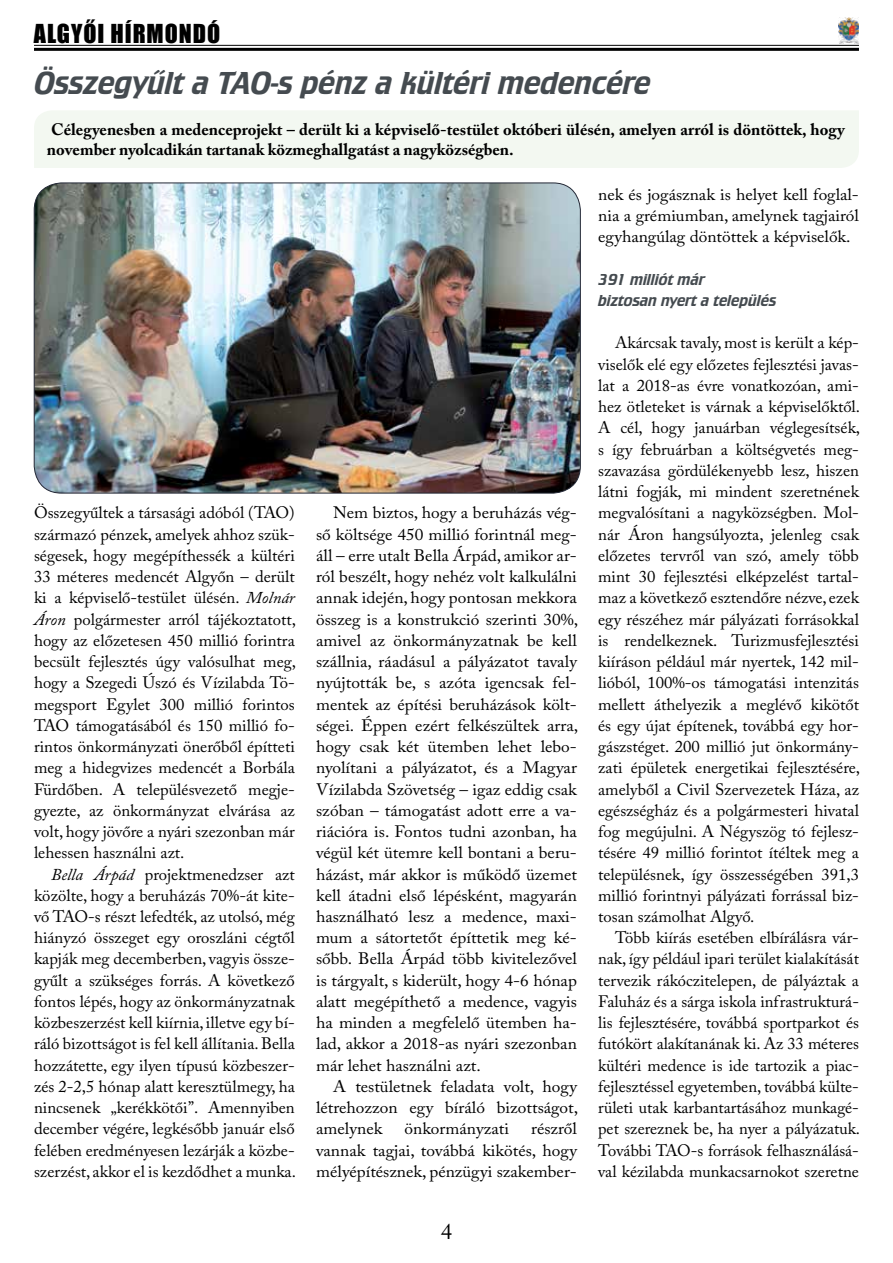
<style>
.page{position:relative;width:893px;height:1263px;background:#fff}
.page>*{position:absolute;margin:0;border:0;box-sizing:border-box;transform-origin:0 0}
.t1{font:33px "Crillee TOT";color:#454b50}
.t2{font:24px "Impact";letter-spacing:.04em;color:#000}
.t3{font:22.5px "Adobe Caslon Pro";color:#000}
.t4{font:16.5px/21.3px "Adobe Caslon Pro";color:#000;text-align:justify}
.t5{font:16.5px/21.3px "Adobe Caslon Pro";color:#000;text-align:justify;scale:1.05 1}
.t6{font:700 16.5px/19.8px "Adobe Caslon Pro";color:#000}
.t7{font:16.5px/21.3px "Crillee TOT";color:#454b50}
.s1{font-style:italic}
</style>
<div class="page">
<hr style="left:34px;top:45px;width:825px;height:1px;background:#000">
<hr style="left:34px;top:48px;width:825px;height:3px;background:#000">
<img style="left:838px;top:17px;width:21px;height:26px">
<div style="left:34px;top:111px;width:825px;height:57px;background:#f3f8f1"></div>
<img style="left:34px;top:183px;width:546px;height:310px">
<h2 class="t2" style="left:34px;top:15px;width:188px">ALGYŐI HÍRMONDÓ</h2>
<h1 class="t1" style="left:34px;top:65px;width:618px">Összegyűlt a TAO-s pénz a kültéri medencére</h1>
<p class="t6" style="left:47px;top:120px;width:799px">Célegyenesben a medenceprojekt – derült ki a képviselő-testület októberi ülésén, amelyen arról is döntöttek, hogy november nyolcadikán tartanak közmeghallgatást a nagyközségben.</p>
<p class="t4" style="left:34px;top:502px;width:263px">Összegyűltek a társasági adóból (TAO) származó pénzek, amelyek ahhoz szük&shy;ségesek, hogy megépíthessék a kültéri 33 méteres medencét Algyőn – derült ki a képviselő-testület ülésén. <span class="s1">Molnár Áron</span> polgármester arról tájékoztatott, hogy az előzetesen 450 millió forintra becsült fejlesztés úgy valósulhat meg, hogy a Szegedi Úszó és Vízilabda Tö&shy;megsport Egylet 300 millió forintos TAO támogatásából és 150 millió fo&shy;rintos önkormányzati önerőből építteti meg a hidegvizes medencét a Borbála Fürdőben. A településvezető megje&shy;gyezte, az önkormányzat elvárása az volt, hogy jövőre a nyári szezonban már lehessen használni azt.</p>
<p class="t4" style="left:34px;top:863px;width:263px;text-indent:17px"><span class="s1">Bella Árpád</span> projektmenedzser azt közölte, hogy a beruházás 70%-át kite&shy;vő TAO-s részt lefedték, az utolsó, még hiányzó összeget egy oroszláni cégtől kapják meg decemberben, vagyis össze&shy;gyűlt a szükséges forrás. A következő fontos lépés, hogy az önkormányzatnak közbeszerzést kell kiírnia, illetve egy bí&shy;ráló bizottságot is fel kell állítania. Bella hozzátette, egy ilyen típusú közbeszer&shy;zés 2-2,5 hónap alatt keresztülmegy, ha nincsenek „kerékkötői”. Amennyiben december végére, legkésőbb január első felében eredményesen lezárják a közbe&shy;szerzést, akkor el is kezdődhet a munka.</p>
<p class="t5" style="left:316px;top:502px;width:251px;text-indent:17px">Nem biztos, hogy a beruházás vég&shy;ső költsége 450 millió forintnál meg&shy;áll – erre utalt Bella Árpád, amikor ar&shy;ról beszélt, hogy nehéz volt kalkulálni annak idején, hogy pontosan mekkora összeg is a konstrukció szerinti 30%, amivel az önkormányzatnak be kell szállnia, ráadásul a pályázatot tavaly nyújtották be, s azóta igencsak fel&shy;mentek az építési beruházások költ&shy;ségei. Éppen ezért felkészültek arra, hogy csak két ütemben lehet lebo&shy;nyolítani a pályázatot, és a Magyar Vízilabda Szövetség – igaz eddig csak szóban – támogatást adott erre a va&shy;riációra is. Fontos tudni azonban, ha végül két ütemre kell bontani a beru&shy;házást, már akkor is működő üzemet kell átadni első lépésként, magyarán használható lesz a medence, maxi&shy;mum a sátortetőt építtetik meg ké&shy;sőbb. Bella Árpád több kivitelezővel is tárgyalt, s kiderült, hogy 4-6 hónap alatt megépíthető a medence, vagyis ha minden a megfelelő ütemben ha&shy;lad, akkor a 2018-as nyári szezonban már lehet használni azt.</p>
<p class="t5" style="left:316px;top:1075px;width:251px;text-indent:17px">A testületnek feladata volt, hogy létrehozzon egy bíráló bizottságot, amelynek</p>
<p class="t5" style="left:316px;top:1118px;width:250px;text-indent:215px">részről vannak tagjai, továbbá kikötés, hogy mélyépítésznek, pénzügyi szakember-</p>
<p class="t5" style="left:405px;top:1118px;width:101px">önkormányzati</p>
<h3 class="t3" style="left:441px;top:1218px;width:13px">4</h3>
<p class="t5" style="left:598px;top:183px;width:250px">nek és jogásznak is helyet kell foglal&shy;nia a grémiumban, amelynek tagjairól egyhangúlag döntöttek a képviselők.</p>
<p class="t7" style="left:598px;top:269px;width:180px">391 milliót már<br>biztosan nyert a település</p>
<p class="t4" style="left:598px;top:332px;width:263px;text-indent:17px">Akárcsak tavaly, most is került a kép&shy;viselők elé egy előzetes fejlesztési javas&shy;lat a 2018-as évre vonatkozóan, ami&shy;hez ötleteket is várnak a képviselőktől.<br>A cél, hogy januárban véglegesítsék, s így februárban a költségvetés meg&shy;szavazása gördülékenyebb lesz, hiszen látni fogják, mi mindent szeretnének megvalósítani a nagyközségben. Mol&shy;nár Áron hangsúlyozta, jelenleg csak előzetes tervről van szó, amely több mint 30 fejlesztési elképzelést tartal&shy;maz a következő esztendőre nézve, ezek egy részéhez már pályázati forrásokkal is rendelkeznek. Turizmusfejlesztési kiíráson például már nyertek, 142 mil&shy;lióból, 100%-os támogatási intenzitás mellett áthelyezik a meglévő kikötőt és egy újat építenek, továbbá egy hor&shy;gászstéget. 200 millió jut önkormány&shy;zati épületek energetikai fejlesztésére, amelyből a Civil Szervezetek Háza, az egészségház és a polgármesteri hivatal fog megújulni. A Négyszög tó fejlesz&shy;tésére 49 millió forintot ítéltek meg a településnek, így összességében 391,3 millió forintnyi pályázati forrással biz&shy;tosan számolhat Algyő.</p>
<p class="t4" style="left:598px;top:927px;width:263px;text-indent:17px">Több kiírás esetében elbírálásra vár&shy;nak, így például ipari terület kialakítását tervezik rákóczitelepen, de pályáztak a Faluház és a sárga iskola infrastrukturá&shy;lis fejlesztésére, továbbá sportparkot és futókört alakítanának ki. Az 33 méteres kültéri medence is ide tartozik a piac&shy;fejlesztéssel egyetemben, továbbá külte&shy;rületi utak karbantartásához munkagé&shy;pet szereznek be, ha nyer a pályázatuk.<br>További TAO-s források felhasználásá&shy;val kézilabda munkacsarnokot szeretne</p>
</div>
